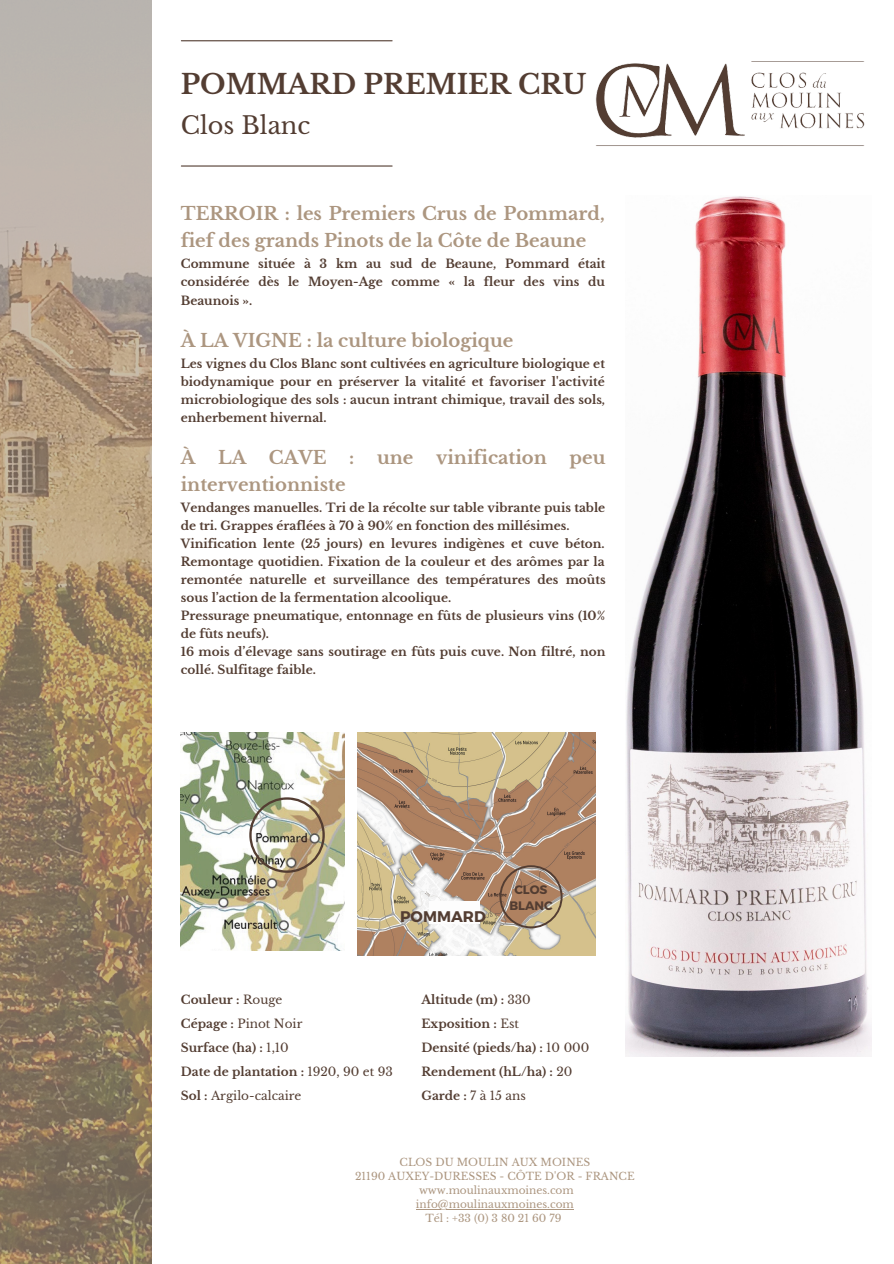
<style>
.page{position:relative;width:894px;height:1264px;background:#fff}
.page>*{position:absolute;margin:0;border:0;box-sizing:border-box;transform-origin:0 0}
.t1{font:700 27px "Libre Baskerville";color:#533d32}
.t2{font:24px "Libre Baskerville";color:#533d32}
.t3{font:700 18px/27px "Libre Baskerville";color:#ac9680}
.t4{font:700 15.45px "Montserrat";color:#533d32}
.t5{font:700 12.3px/16.4px "Montserrat";color:#533d32;text-align:center}
.t6{font:700 12px/18px "Libre Baskerville";color:#533d32}
.t7{font:10.5px/14px "Libre Baskerville";color:#ac9680;text-align:center}
.s1{font-weight:400}
</style>
<div class="page">
<hr style="left:181px;top:40px;width:211px;height:1px;background:#533d32">
<hr style="left:181px;top:165px;width:211px;height:2px;background:#533d32">
<img style="left:625px;top:196px;width:245px;height:860px">
<img style="left:357px;top:732px;width:238px;height:223px">
<div style="left:429px;top:901px;width:51px;height:23px;background:#fdfdfd"></div>
<img style="left:0;top:0;width:151px;height:1263px">
<img style="left:595px;top:61px;width:270px;height:85px">
<img style="left:181px;top:732px;width:163px;height:218px">
<hr style="left:416px;top:1209px;width:157px;height:1px;background:#ac9680">
<img style="left:249px;top:797px;width:76px;height:75px">
<svg style="left:499px;top:865px;width:63px;height:63px;background:#ad8d72"></svg>
<h1 class="t1" style="left:181px;top:67px;width:407px">POMMARD PREMIER CRU</h1>
<h2 class="t2" style="left:181px;top:111px;width:131px">Clos Blanc</h2>
<h3 class="t3" style="left:181px;top:200px;width:425px">TERROIR : les Premiers Crus de Pommard, fief des grands Pinots de la Côte de Beaune</h3>
<p class="t6" style="left:181px;top:255px;width:426px;text-align:justify">Commune située à 3 km au sud de Beaune, Pommard était considérée dès le Moyen-Age comme « la fleur des vins du Beaunois ».</p>
<h3 class="t3" style="left:181px;top:327px;width:334px">À LA VIGNE : la culture biologique</h3>
<p class="t6" style="left:181px;top:354px;width:425px;text-align:justify">Les vignes du Clos Blanc sont cultivées en agriculture biologique et biodynamique pour en préserver la vitalité et favoriser l'activité microbiologique des sols : aucun intrant chimique, travail des sols, enherbement hivernal.</p>
<h3 class="t3" style="left:181px;top:444px;width:16px">À</h3>
<h3 class="t3" style="left:218px;top:444px;width:30px">LA</h3>
<h3 class="t3" style="left:269px;top:444px;width:59px">CAVE</h3>
<h3 class="t3" style="left:349px;top:444px;width:7px">:</h3>
<h3 class="t3" style="left:377px;top:444px;width:38px">une</h3>
<h3 class="t3" style="left:436px;top:444px;width:112px">vinification</h3>
<h3 class="t3" style="left:569px;top:444px;width:37px">peu</h3>
<h3 class="t3" style="left:181px;top:471px;width:166px">interventionniste</h3>
<p class="t6" style="left:181px;top:498px;width:426px">Vendanges manuelles. Tri de la récolte sur table vibrante puis table de tri. Grappes éraflées à 70 à 90% en fonction des millésimes.<br>Vinification lente (25 jours) en levures indigènes et cuve béton.<br>Remontage quotidien. Fixation de la couleur et des arômes par la remontée naturelle et surveillance des températures des moûts sous l’action de la fermentation alcoolique.<br>Pressurage pneumatique, entonnage en fûts de plusieurs vins (10% de fûts neufs).<br>16 mois d’élevage sans soutirage en fûts puis cuve. Non filtré, non collé. Sulfitage faible.</p>
<p class="t4" style="left:400px;top:906px;width:87px">POMMARD</p>
<p class="t5" style="left:509px;top:880px;width:45px">CLOS<br>BLANC</p>
<p class="t6" style="left:181px;top:987px;width:213px;line-height:24px">Couleur : <span class="s1">Rouge<br></span>Cépage : <span class="s1">Pinot Noir<br></span>Surface (ha) : <span class="s1">1,10<br></span>Date de plantation : <span class="s1">1920, 90 et 93<br></span>Sol : <span class="s1">Argilo-calcaire</span></p>
<p class="t6" style="left:421px;top:987px;width:169px;line-height:24px">Altitude (m) : <span class="s1">330<br></span>Exposition : <span class="s1">Est<br></span>Densité (pieds/ha) : <span class="s1">10 000<br></span>Rendement (hL/ha) : <span class="s1">20<br></span>Garde : <span class="s1">7 à 15 ans</span></p>
<p class="t7" style="left:355px;top:1155px;width:281px">CLOS DU MOULIN AUX MOINES<br>21190 AUXEY-DURESSES - CÔTE D'OR - FRANCE www.moulinauxmoines.com info@moulinauxmoines.com<br>Tél : +33 (0) 3 80 21 60 79</p>
</div>
